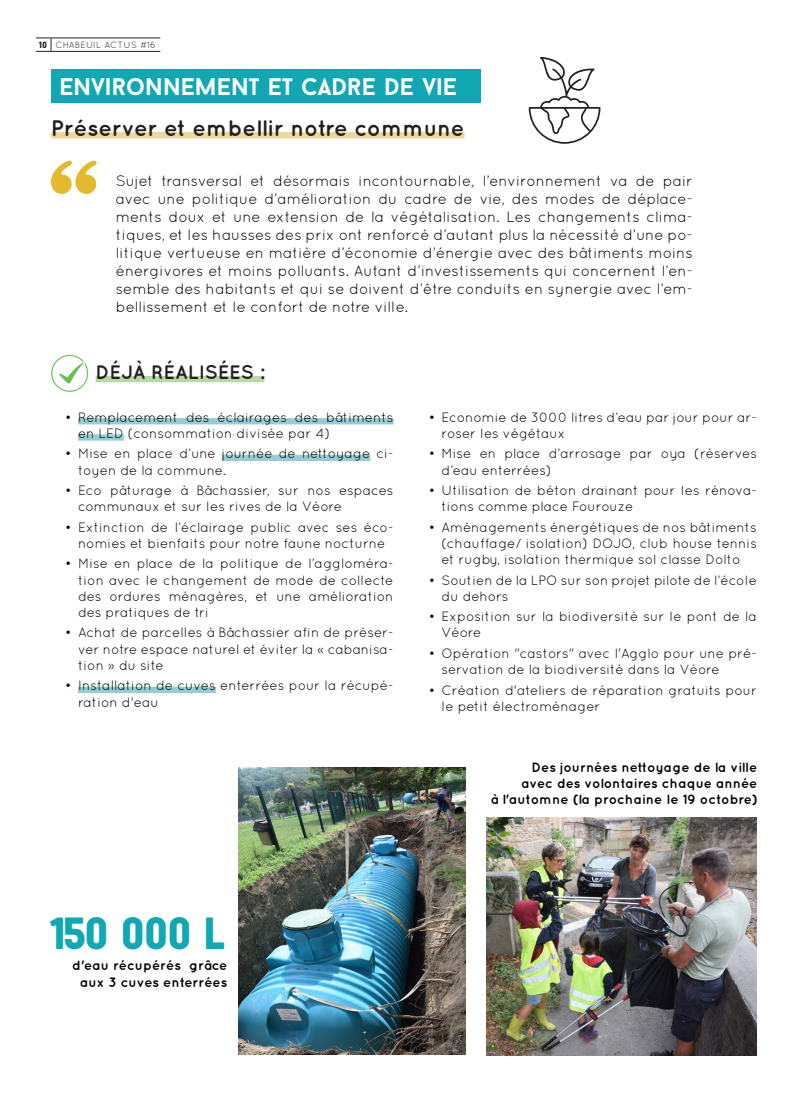
<style>
.page{position:relative;width:808px;height:1106px;background:#fff}
.page>*{position:absolute;margin:0;border:0;box-sizing:border-box;transform-origin:0 0}
.t1{font:900 45px "Baron Neue";letter-spacing:-.05em;color:#11a8b4}
.t2{font:700 24px "Baron Neue";color:#fff}
.t3{font:700 22.5px "Quicksand";color:#231f20}
.t4{font:700 19.5px "Quicksand";color:#231f20}
.Page_TEXTE_BASE{font:15px/18px "Quicksand";color:#000001;text-align:justify}
.t5{font:13.5px/16.2px "Quicksand";color:#000001}
.Page_TEXTE_BASE-2{font:700 13.5px/16.2px "Quicksand";color:#000001;text-align:right}
.t6{font:9px "Quicksand";letter-spacing:.03em;color:#231f20}
.s1{font-family:"Baron Neue";font-weight:900}
</style>
<div class="page">
<img style="left:238px;top:767px;width:227px;height:287px">
<img style="left:487px;top:818px;width:270px;height:237px">
<svg style="left:529px;top:57px;width:71px;height:87px"></svg>
<svg style="left:51px;top:39px;width:1px;height:12px"></svg>
<hr style="left:36px;top:38px;width:124px;height:1px;background:#231f20">
<hr style="left:36px;top:51px;width:124px;height:1px;background:#231f20">
<div style="left:51px;top:132px;width:414px;height:6px;background:#edd79a"></div>
<svg style="left:51px;top:161px;width:46px;height:33px"></svg>
<div style="left:51px;top:69px;width:429px;height:34px;background:#11a8b4"></div>
<div style="left:96px;top:376px;width:168px;height:6px;background:#b4daa5"></div>
<svg style="left:51px;top:355px;width:37px;height:37px"></svg>
<div style="left:78px;top:418px;width:315px;height:6px;background:#95cdd5"></div>
<div style="left:78px;top:434px;width:46px;height:6px;background:#95cdd5"></div>
<div style="left:222px;top:455px;width:148px;height:6px;background:#95cdd5"></div>
<div style="left:78px;top:686px;width:138px;height:7px;background:#95cdd5"></div>
<p class="t6" style="left:39px;top:39px;width:118px"><span class="s1">10</span> CHABEUIL ACTUS #16</p>
<p class="t2" style="left:59px;top:71px;width:399px">ENVIRONNEMENT ET CADRE DE VIE</p>
<p class="t3" style="left:51px;top:114px;width:415px">Préserver et embellir notre commune</p>
<p class="Page_TEXTE_BASE" style="left:116px;top:171px;width:578px">Sujet transversal et désormais incontournable, l’environnement va de pair avec une politique d’amélioration du cadre de vie, des modes de déplace&shy;ments doux et une extension de la végétalisation. Les changements clima&shy;tiques, et les hausses des prix ont renforcé d’autant plus la nécessité d’une po&shy;litique vertueuse en matière d’économie d’énergie avec des bâtiments moins énergivores et moins polluants. Autant d’investissements qui concernent l’en&shy;semble des habitants et qui se doivent d’être conduits en synergie avec l’em&shy;bellissement et le confort de notre ville.</p>
<p class="t4" style="left:96px;top:361px;width:170px">DÉJÀ RÉALISÉES :</p>
<p class="t5" style="left:78px;top:409px;width:317px;text-indent:-13px">• Remplacement des éclairages des bâtiments en LED (consommation divisée par 4)</p>
<p class="t5" style="left:78px;top:445px;width:317px;text-indent:-13px">• Mise en place d’une journée de nettoyage ci&shy;toyen de la commune.</p>
<p class="t5" style="left:78px;top:482px;width:317px;text-indent:-13px">• Eco pâturage à Bâchassier, sur nos espaces communaux et sur les rives de la Véore</p>
<p class="t5" style="left:65px;top:519px;width:330px;text-align:center">• Extinction de l’éclairage public avec ses éco&shy;nomies et bienfaits pour notre faune nocturne</p>
<p class="t5" style="left:78px;top:555px;width:317px;text-align:justify;text-indent:-13px">• Mise en place de la politique de l’aggloméra&shy;tion avec le changement de mode de collecte des ordures ménagères, et une amélioration des pratiques de tri</p>
<p class="t5" style="left:78px;top:624px;width:317px;text-align:justify;text-indent:-13px">• Achat de parcelles à Bâchassier afin de préser&shy;ver notre espace naturel et éviter la « cabanisa&shy;tion » du site</p>
<p class="t5" style="left:78px;top:677px;width:317px;text-indent:-13px">• Installation de cuves enterrées pour la récupé&shy;ration d'eau</p>
<p class="t5" style="left:441px;top:409px;width:317px;text-indent:-13px">• Economie de 3000 litres d’eau par jour pour ar&shy;roser les végétaux</p>
<p class="t5" style="left:441px;top:445px;width:317px;text-indent:-13px">• Mise en place d’arrosage par oya (réserves d’eau enterrées)</p>
<p class="t5" style="left:441px;top:482px;width:317px;text-indent:-13px">• Utilisation de béton drainant pour les rénova&shy;tions comme place Fourouze</p>
<p class="t5" style="left:441px;top:519px;width:317px;text-align:justify;text-indent:-13px">• Aménagements énergétiques de nos bâtiments (chauffage/ isolation) DOJO, club house tennis et rugby, isolation thermique sol classe Dolto</p>
<p class="t5" style="left:441px;top:571px;width:317px;text-indent:-13px">• Soutien de la LPO sur son projet pilote de l’école du dehors</p>
<p class="t5" style="left:441px;top:608px;width:317px;text-indent:-13px">• Exposition sur la biodiversité sur le pont de la<br>Véore</p>
<p class="t5" style="left:441px;top:645px;width:317px;text-indent:-13px">• Opération "castors" avec l'Agglo pour une pré&shy;servation de la biodiversité dans la Véore</p>
<p class="t5" style="left:441px;top:681px;width:317px;text-indent:-13px">• Création d'ateliers de réparation gratuits pour le petit électroménager</p>
<p class="Page_TEXTE_BASE-2" style="left:491px;top:758px;width:268px">Des journées nettoyage de la ville<br>avec des volontaires chaque année<br>à l'automne (la prochaine le 19 octobre)</p>
<p class="t1" style="left:51px;top:904px;width:176px">150 000 L</p>
<p class="Page_TEXTE_BASE-2" style="left:72px;top:957px;width:157px">d'eau récupérés grâce aux 3 cuves enterrées</p>
</div>
